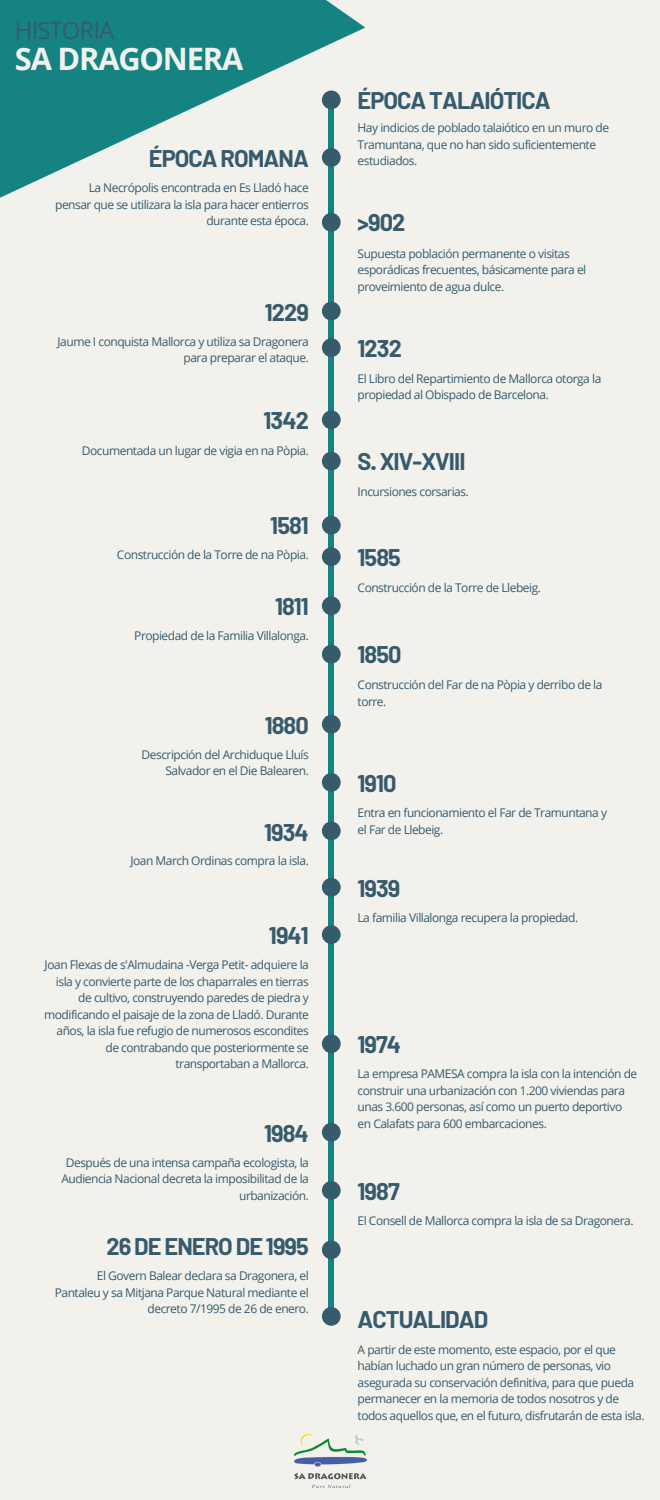
<style>
.page{position:relative;width:660px;height:1500px;background:#f2f1ec}
.page>*{position:absolute;margin:0;border:0;box-sizing:border-box;transform-origin:0 0}
.t1{font:700 30.9px "Open Sans";letter-spacing:-.04em;color:#f2f1ec}
.t2{font:24px "Open Sans";letter-spacing:-.04em;color:#365b6d}
.t3{font:700 23.6px "Barlow";letter-spacing:-.04em;color:#365b6d}
.t4{font:12px/16.5px "Open Sans";letter-spacing:-.04em;color:#365b6d}
</style>
<div class="page">
<div style="left:329px;top:94px;width:5px;height:1225px;background:#168383"></div>
<div style="left:322px;top:302px;width:19px;height:18px;background:#365b6d;border-radius:50%"></div>
<div style="left:322px;top:338px;width:19px;height:19px;background:#365b6d;border-radius:50%"></div>
<div style="left:322px;top:410px;width:19px;height:19px;background:#365b6d;border-radius:50%"></div>
<div style="left:322px;top:452px;width:19px;height:18px;background:#365b6d;border-radius:50%"></div>
<div style="left:322px;top:516px;width:19px;height:19px;background:#365b6d;border-radius:50%"></div>
<div style="left:322px;top:547px;width:19px;height:19px;background:#365b6d;border-radius:50%"></div>
<div style="left:322px;top:596px;width:19px;height:19px;background:#365b6d;border-radius:50%"></div>
<div style="left:322px;top:645px;width:19px;height:19px;background:#365b6d;border-radius:50%"></div>
<div style="left:322px;top:715px;width:19px;height:19px;background:#365b6d;border-radius:50%"></div>
<div style="left:322px;top:773px;width:19px;height:19px;background:#365b6d;border-radius:50%"></div>
<div style="left:322px;top:822px;width:19px;height:18px;background:#365b6d;border-radius:50%"></div>
<div style="left:322px;top:878px;width:19px;height:19px;background:#365b6d;border-radius:50%"></div>
<div style="left:322px;top:925px;width:19px;height:19px;background:#365b6d;border-radius:50%"></div>
<div style="left:322px;top:1034px;width:19px;height:19px;background:#365b6d;border-radius:50%"></div>
<div style="left:322px;top:1123px;width:19px;height:19px;background:#365b6d;border-radius:50%"></div>
<div style="left:322px;top:1181px;width:19px;height:19px;background:#365b6d;border-radius:50%"></div>
<div style="left:322px;top:1240px;width:19px;height:19px;background:#365b6d;border-radius:50%"></div>
<div style="left:322px;top:1307px;width:19px;height:19px;background:#365b6d;border-radius:50%"></div>
<img style="left:294px;top:1434px;width:72px;height:53px">
<svg style="left:0;top:0;width:366px;height:283px"></svg>
<p class="t2" style="left:15px;top:13px;width:101px">HISTORIA</p>
<p class="t1" style="left:15px;top:37px;width:230px">SA DRAGONERA</p>
<p class="t3" style="left:149px;top:143px;width:162px">ÉPOCA ROMANA</p>
<p class="t4" style="left:55px;top:179px;width:255px;text-align:right">La Necrópolis encontrada en Es Lladó hace pensar que se utilizara la isla para hacer entierros durante esta época.</p>
<p class="t3" style="left:265px;top:297px;width:46px">1229</p>
<p class="t4" style="left:58px;top:333px;width:253px;text-align:right">Jaume I conquista Mallorca y utiliza sa Dragonera para preparar el ataque.</p>
<p class="t3" style="left:264px;top:406px;width:47px">1342</p>
<p class="t4" style="left:82px;top:442px;width:228px">Documentada un lugar de vigia en na Pòpia.</p>
<p class="t3" style="left:270px;top:511px;width:40px">1581</p>
<p class="t4" style="left:117px;top:547px;width:193px">Construcción de la Torre de na Pòpia.</p>
<p class="t3" style="left:275px;top:592px;width:35px">1811</p>
<p class="t4" style="left:134px;top:627px;width:176px">Propiedad de la Familia Villalonga.</p>
<p class="t3" style="left:265px;top:710px;width:46px">1880</p>
<p class="t4" style="left:142px;top:746px;width:169px;text-align:right">Descripción del Archiduque Lluís<br>Salvador en el Die Balearen.</p>
<p class="t3" style="left:264px;top:817px;width:46px">1934</p>
<p class="t4" style="left:130px;top:853px;width:180px">Joan March Ordinas compra la isla.</p>
<p class="t3" style="left:269px;top:921px;width:41px">1941</p>
<p class="t4" style="left:44px;top:956px;width:266px;text-align:right">Joan Flexas de s'Almudaina -Verga Petit- adquiere la isla y convierte parte de los chaparrales en tierras de cultivo, construyendo paredes de piedra y modificando el paisaje de la zona de Lladó. Durante años, la isla fue refugio de numerosos escondites de contrabando que posteriormente se transportaban a Mallorca.</p>
<p class="t3" style="left:264px;top:1118px;width:46px">1984</p>
<p class="t4" style="left:61px;top:1154px;width:249px;text-align:right">Después de una intensa campaña ecologista, la<br>Audiencia Nacional decreta la imposibilitad de la urbanización.</p>
<p class="t3" style="left:107px;top:1231px;width:204px">26 DE ENERO DE 1995</p>
<p class="t4" style="left:55px;top:1267px;width:256px;text-align:right">El Govern Balear declara sa Dragonera, el<br>Pantaleu y sa Mitjana Parque Natural mediante el decreto 7/1995 de 26 de enero.</p>
<p class="t3" style="left:358px;top:85px;width:195px">ÉPOCA TALAIÓTICA</p>
<p class="t4" style="left:358px;top:119px;width:253px">Hay indicios de poblado talaiótico en un muro de<br>Tramuntana, que no han sido suficientemente estudiados.</p>
<p class="t3" style="left:358px;top:207px;width:49px">&gt;902</p>
<p class="t4" style="left:358px;top:245px;width:230px">Supuesta población permanente o visitas esporádicas frecuentes, básicamente para el proveimiento de agua dulce.</p>
<p class="t3" style="left:358px;top:333px;width:46px">1232</p>
<p class="t4" style="left:358px;top:370px;width:245px">El Libro del Repartimiento de Mallorca otorga la propiedad al Obispado de Barcelona.</p>
<p class="t3" style="left:358px;top:447px;width:110px">S. XIV-XVIII</p>
<p class="t4" style="left:358px;top:483px;width:113px">Incursiones corsarias.</p>
<p class="t3" style="left:358px;top:542px;width:45px">1585</p>
<p class="t4" style="left:358px;top:579px;width:185px">Construcción de la Torre de Llebeig.</p>
<p class="t3" style="left:358px;top:640px;width:46px">1850</p>
<p class="t4" style="left:358px;top:676px;width:246px">Construcción del Far de na Pòpia y derribo de la torre.</p>
<p class="t3" style="left:358px;top:768px;width:41px">1910</p>
<p class="t4" style="left:358px;top:804px;width:251px">Entra en funcionamiento el Far de Tramuntana y el Far de Llebeig.</p>
<p class="t3" style="left:358px;top:873px;width:44px">1939</p>
<p class="t4" style="left:358px;top:909px;width:222px">La familia Villalonga recupera la propiedad.</p>
<p class="t3" style="left:358px;top:1029px;width:45px">1974</p>
<p class="t4" style="left:358px;top:1066px;width:281px">La empresa PAMESA compra la isla con la intención de construir una urbanización con 1.200 viviendas para unas 3.600 personas, así como un puerto deportivo en Calafats para 600 embarcaciones.</p>
<p class="t3" style="left:358px;top:1176px;width:44px">1987</p>
<p class="t4" style="left:358px;top:1212px;width:277px">El Consell de Mallorca compra la isla de sa Dragonera.</p>
<p class="t3" style="left:358px;top:1304px;width:132px">ACTUALIDAD</p>
<p class="t4" style="left:358px;top:1341px;width:288px">A partir de este momento, este espacio, por el que habían luchado un gran número de personas, vio asegurada su conservación definitiva, para que pueda permanecer en la memoria de todos nosotros y de todos aquellos que, en el futuro, disfrutarán de esta isla.</p>
</div>
